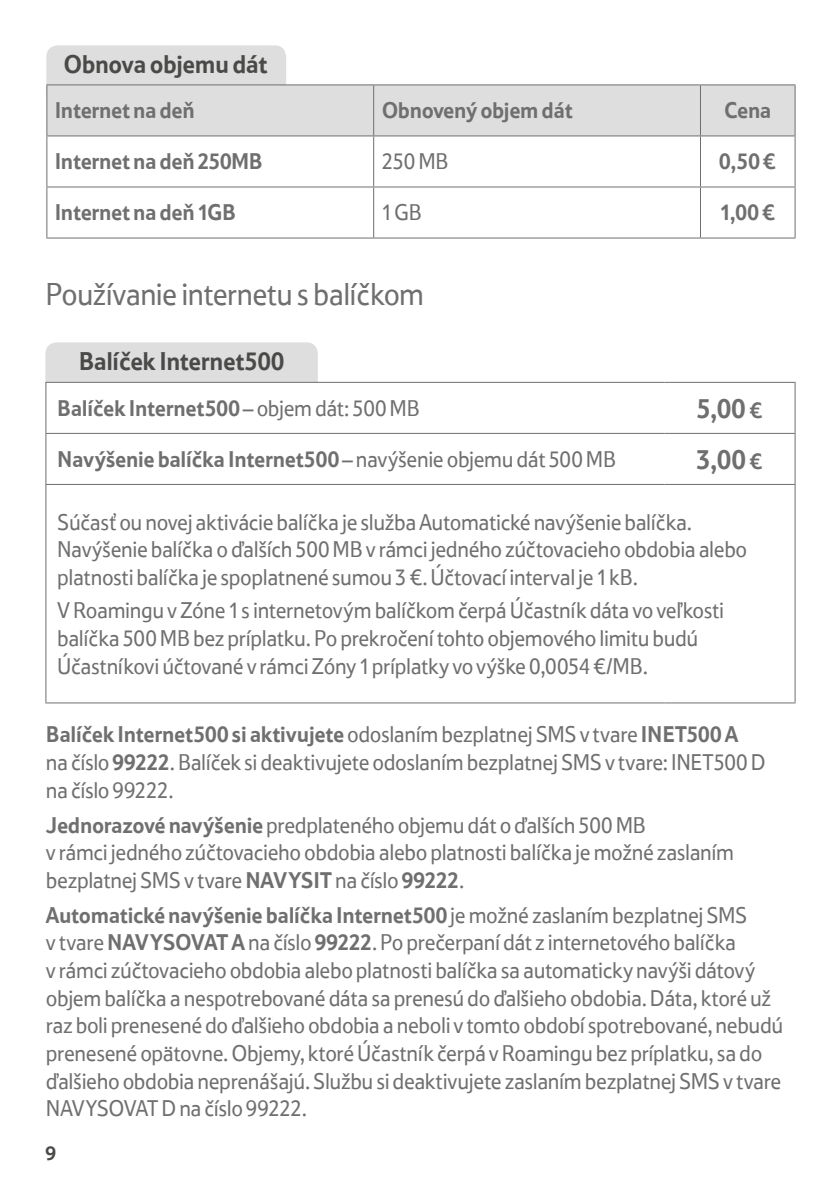
<style>
.page{position:relative;width:840px;height:1191px;background:#fff}
.page>*{position:absolute;margin:0;border:0;box-sizing:border-box;transform-origin:0 0}
.t1{font:32px "Tesco OT";letter-spacing:-.025em;color:#706f6f;scale:.94 1}
.t2{font:700 28px "Tesco OT";color:#706f6f;scale:.94 1}
.t3{font:700 26px "Tesco OT";letter-spacing:-.02em;color:#4a4a49;scale:.94 1}
.t4{font:23px/27.6px "Tesco OT";letter-spacing:-.02em;color:#706f6f;scale:.94 1}
.t5{font:700 23px "Tesco OT";letter-spacing:-.02em;color:#706f6f;scale:.94 1}
.t6{font:700 20px "Tesco OT";color:#4a4a49}
.s1{font-weight:400}
.s2{font-size:23px}
.s3{font-weight:700}
</style>
<div class="page">
<div style="left:45px;top:342px;width:272px;height:54px;background:#dedede;border-radius:11px"></div>
<svg style="left:46px;top:383px;width:748px;height:321px"></svg>
<hr style="left:45px;top:382px;width:619px;height:1px;background:#706f6f">
<hr style="left:45px;top:383px;width:1px;height:50px;background:#706f6f">
<hr style="left:664px;top:382px;width:131px;height:1px;background:#706f6f">
<hr style="left:794px;top:383px;width:1px;height:50px;background:#706f6f">
<hr style="left:45px;top:433px;width:619px;height:1px;background:#706f6f">
<hr style="left:45px;top:434px;width:1px;height:50px;background:#706f6f">
<hr style="left:664px;top:433px;width:131px;height:1px;background:#706f6f">
<hr style="left:794px;top:434px;width:1px;height:50px;background:#706f6f">
<hr style="left:45px;top:484px;width:619px;height:1px;background:#706f6f">
<hr style="left:45px;top:485px;width:1px;height:217px;background:#706f6f">
<hr style="left:664px;top:484px;width:131px;height:1px;background:#706f6f">
<hr style="left:45px;top:702px;width:619px;height:1px;background:#706f6f">
<hr style="left:664px;top:702px;width:131px;height:1px;background:#706f6f">
<hr style="left:794px;top:485px;width:1px;height:217px;background:#706f6f">
<div style="left:46px;top:45px;width:240px;height:60px;background:#dedede;border-radius:11px"></div>
<div style="left:47px;top:85px;width:747px;height:50px;background:#dedede"></div>
<hr style="left:46px;top:84px;width:327px;height:1px;background:#706f6f">
<hr style="left:46px;top:85px;width:1px;height:50px;background:#706f6f">
<hr style="left:373px;top:84px;width:327px;height:1px;background:#706f6f">
<hr style="left:700px;top:84px;width:95px;height:1px;background:#706f6f">
<hr style="left:794px;top:85px;width:1px;height:50px;background:#706f6f">
<hr style="left:46px;top:135px;width:327px;height:1px;background:#706f6f">
<hr style="left:46px;top:136px;width:1px;height:50px;background:#706f6f">
<hr style="left:373px;top:135px;width:327px;height:1px;background:#706f6f">
<hr style="left:700px;top:135px;width:95px;height:1px;background:#706f6f">
<hr style="left:794px;top:136px;width:1px;height:50px;background:#706f6f">
<hr style="left:46px;top:186px;width:327px;height:1px;background:#706f6f">
<hr style="left:46px;top:187px;width:1px;height:50px;background:#706f6f">
<hr style="left:373px;top:186px;width:327px;height:1px;background:#706f6f">
<hr style="left:700px;top:186px;width:95px;height:1px;background:#706f6f">
<hr style="left:794px;top:187px;width:1px;height:50px;background:#706f6f">
<hr style="left:46px;top:237px;width:327px;height:1px;background:#706f6f">
<hr style="left:373px;top:237px;width:327px;height:1px;background:#706f6f">
<hr style="left:700px;top:237px;width:95px;height:1px;background:#706f6f">
<hr style="left:373px;top:85px;width:1px;height:50px;background:#706f6f">
<hr style="left:699px;top:85px;width:1px;height:50px;background:#706f6f">
<hr style="left:373px;top:136px;width:1px;height:50px;background:#706f6f">
<hr style="left:699px;top:136px;width:1px;height:50px;background:#706f6f">
<hr style="left:373px;top:187px;width:1px;height:50px;background:#706f6f">
<hr style="left:699px;top:187px;width:1px;height:50px;background:#706f6f">
<p class="t3" style="left:63px;top:47px;width:219px">Obnova objemu dát</p>
<p class="t5" style="left:55px;top:96px;width:150px">Internet na deň</p>
<p class="t5" style="left:381px;top:96px;width:205px">Obnovený objem dát</p>
<p class="t5" style="left:723px;top:96px;width:52px">Cena</p>
<p class="t5" style="left:55px;top:147px;width:222px">Internet na deň 250MB</p>
<p class="t4" style="left:381px;top:147px;width:73px">250 MB</p>
<p class="t5" style="left:718px;top:147px;width:62px">0,50 €</p>
<p class="t5" style="left:55px;top:198px;width:194px">Internet na deň 1GB</p>
<p class="t4" style="left:381px;top:198px;width:44px">1 GB</p>
<p class="t5" style="left:719px;top:198px;width:61px">1,00 €</p>
<h1 class="t1" style="left:45px;top:274px;width:404px">Používanie internetu s balíčkom</h1>
<p class="t3" style="left:79px;top:344px;width:220px">Balíček Internet500</p>
<p class="t5" style="left:57px;top:393px;width:387px">Balíček Internet500 <span class="s1">– objem dát: 500 MB</span></p>
<p class="t2" style="left:696px;top:390px;width:72px">5,00 <span class="s2">€</span></p>
<p class="t5" style="left:57px;top:444px;width:595px">Navýšenie balíčka Internet500 <span class="s1">– navýšenie objemu dát 500 MB</span></p>
<p class="t2" style="left:696px;top:441px;width:72px">3,00 <span class="s2">€</span></p>
<p class="t4" style="left:57px;top:507px;width:735px">Súčasť ou novej aktivácie balíčka je služba Automatické navýšenie balíčka.<br>Navýšenie balíčka o ďalších 500 MB v rámci jedného zúčtovacieho obdobia alebo platnosti balíčka je spoplatnené sumou 3 €. Účtovací interval je 1 kB.</p>
<p class="t4" style="left:57px;top:596px;width:710px">V Roamingu v Zóne 1 s internetovým balíčkom čerpá Účastník dáta vo veľkosti balíčka 500 MB bez príplatku. Po prekročení tohto objemového limitu budú<br>Účastníkovi účtované v rámci Zóny 1 príplatky vo výške 0,0054 €/MB.</p>
<p class="t4" style="left:46px;top:720px;width:767px"><span class="s3">Balíček Internet500 si aktivujete</span> odoslaním bezplatnej SMS v tvare <span class="s3">INET500 A </span>na číslo <span class="s3">99222</span>. Balíček si deaktivujete odoslaním bezplatnej SMS v tvare: INET500 D na číslo 99222.</p>
<p class="t4" style="left:46px;top:810px;width:733px"><span class="s3">Jednorazové navýšenie</span> predplateného objemu dát o ďalších 500 MB<br>v rámci jedného zúčtovacieho obdobia alebo platnosti balíčka je možné zaslaním bezplatnej SMS v tvare <span class="s3">NAVYSIT</span> na číslo <span class="s3">99222</span>.</p>
<p class="t4" style="left:46px;top:900px;width:785px"><span class="s3">Automatické navýšenie balíčka Internet500</span> je možné zaslaním bezplatnej SMS<br>v tvare <span class="s3">NAVYSOVAT A</span> na číslo <span class="s3">99222</span>. Po prečerpaní dát z internetového balíčka<br>v rámci zúčtovacieho obdobia alebo platnosti balíčka sa automaticky navýši dátový objem balíčka a nespotrebované dáta sa prenesú do ďalšieho obdobia. Dáta, ktoré už raz boli prenesené do ďalšieho obdobia a neboli v tomto období spotrebované, nebudú prenesené opätovne. Objemy, ktoré Účastník čerpá v Roamingu bez príplatku, sa do ďalšieho obdobia neprenášajú. Službu si deaktivujete zaslaním bezplatnej SMS v tvare NAVYSOVAT D na číslo 99222.</p>
<p class="t6" style="left:45px;top:1139px;width:12px">9</p>
</div>
